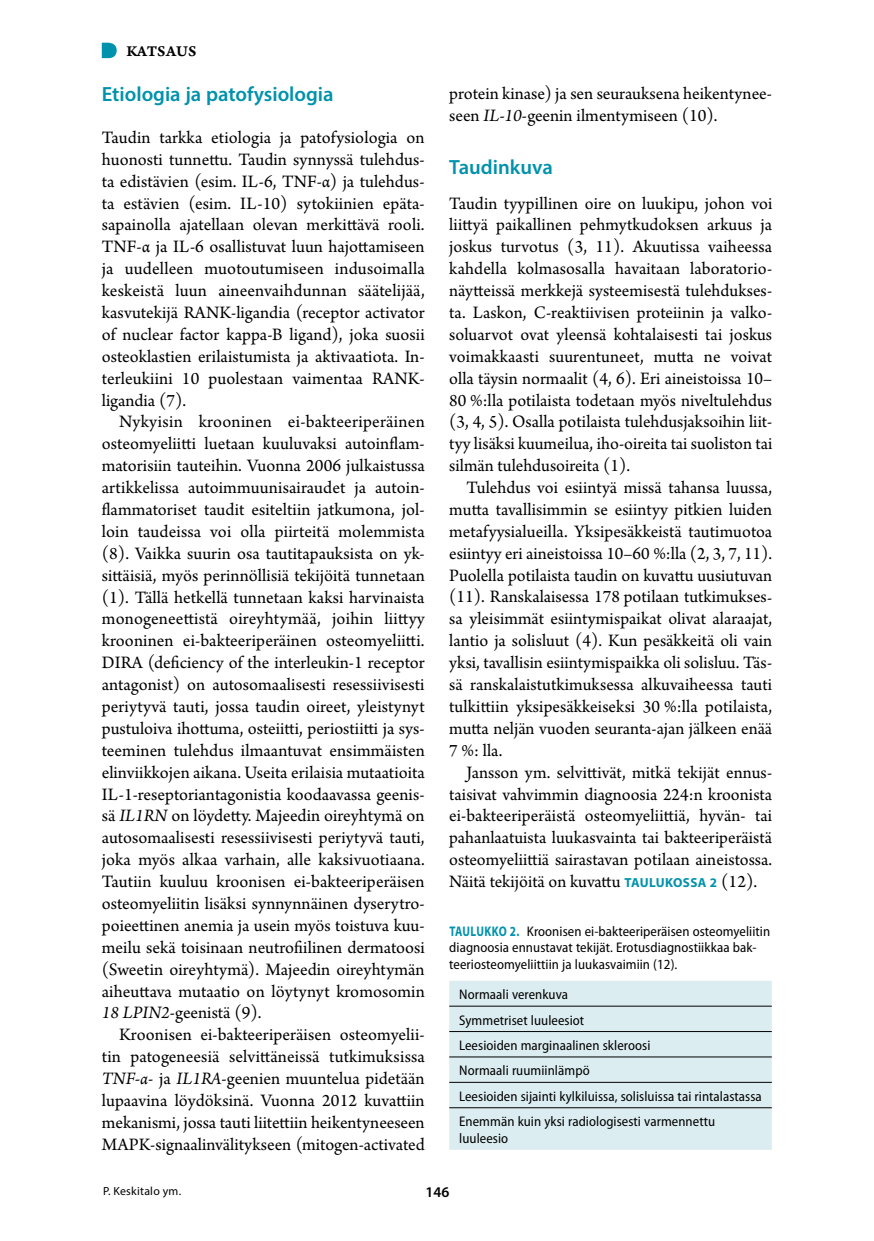
<style>
.page{position:relative;width:874px;height:1241px;background:#fff}
.page>*{position:absolute;margin:0;border:0;box-sizing:border-box;transform-origin:0 0}
.t1{font:600 20.65px "Myriad Pro";color:#0092ac}
.t2{font:18.38px/21.9px "Arno Pro";color:#000;text-align:justify}
.t3{font:15.75px "Arno Pro Smbd Caption";letter-spacing:.005em;color:#000}
.t4{font:600 14.88px "Myriad Pro";color:#000}
.t5{font:semi-condensed 14px/25.4px "Myriad Pro";letter-spacing:.005em;color:#000}
.t6{font:11.9px "Myriad Pro";letter-spacing:.02em;color:#000}
.s1{font-style:italic}
.s2{font-family:"Myriad Pro";font-weight:700;font-size:13.12px;color:#0092ac}
.s3{font-weight:700;font-stretch:normal;color:#0092ac}
</style>
<div class="page">
<svg style="left:102px;top:43px;width:15px;height:15px"></svg>
<div style="left:449px;top:981px;width:322px;height:168px;background:#dcedf1"></div>
<hr style="left:449px;top:1005px;width:322px;height:1px;background:#000">
<hr style="left:449px;top:1031px;width:322px;height:1px;background:#000">
<hr style="left:449px;top:1056px;width:322px;height:1px;background:#000">
<hr style="left:449px;top:1081px;width:322px;height:1px;background:#000">
<hr style="left:449px;top:1107px;width:322px;height:1px;background:#000">
<p class="t3" style="left:126px;top:41px;width:71px">KATSAUS</p>
<p class="t1" style="left:102px;top:81px;width:233px">Etiologia ja patofysiologia</p>
<p class="t2" style="left:102px;top:127px;width:324px">Taudin tarkka etiologia ja patofysiologia on huonosti tunnettu. Taudin synnyssä tulehdus&shy;ta edistävien (esim. IL-6, TNF-α) ja tulehdus&shy;ta estävien (esim. IL-10) sytokiinien epäta&shy;sapainolla ajatellaan olevan merkittävä rooli.<br>TNF-α ja IL-6 osallistuvat luun hajottamiseen ja uudelleen muotoutumiseen indusoimalla keskeistä luun aineenvaihdunnan säätelijää, kasvutekijä RANK-ligandia (receptor activator of nuclear factor kappa-B ligand), joka suosii osteoklastien erilaistumista ja aktivaatiota. In&shy;terleukiini 10 puolestaan vaimentaa RANK&shy;ligandia (7).</p>
<p class="t2" style="left:102px;top:412px;width:324px;text-indent:17px">Nykyisin krooninen ei-bakteeriperäinen osteomyeliitti luetaan kuuluvaksi autoinflam&shy;matorisiin tauteihin. Vuonna 2006 julkaistussa artikkelissa autoimmuunisairaudet ja autoin&shy;flammatoriset taudit esiteltiin jatkumona, jol&shy;loin taudeissa voi olla piirteitä molemmista (8). Vaikka suurin osa tautitapauksista on yk&shy;sittäisiä, myös perinnöllisiä tekijöitä tunnetaan (1). Tällä hetkellä tunnetaan kaksi harvinaista monogeneettistä oireyhtymää, joihin liittyy krooninen ei-bakteeriperäinen osteomyeliitti.<br>DIRA (deficiency of the interleukin-1 receptor antagonist) on autosomaalisesti resessiivisesti periytyvä tauti, jossa taudin oireet, yleistynyt pustuloiva ihottuma, osteiitti, periostiitti ja sys&shy;teeminen tulehdus ilmaantuvat ensimmäisten elinviikkojen aikana. Useita erilaisia mutaatioita IL-1-reseptoriantagonistia koodaavassa geenis&shy;sä <span class="s1">IL1RN</span> on löydetty. Majeedin oireyhtymä on autosomaalisesti resessiivisesti periytyvä tauti, joka myös alkaa varhain, alle kaksivuotiaana.<br>Tautiin kuuluu kroonisen ei-bakteeriperäisen osteomyeliitin lisäksi synnynnäinen dyserytro&shy;poieettinen anemia ja usein myös toistuva kuu&shy;meilu sekä toisinaan neutrofiilinen dermatoosi (Sweetin oireyhtymä). Majeedin oireyhtymän aiheuttava mutaatio on löytynyt kromosomin <span class="s1">18 LPIN2</span>-geenistä (9).</p>
<p class="t2" style="left:102px;top:1024px;width:324px;text-indent:17px">Kroonisen ei-bakteeriperäisen osteomyelii&shy;tin patogeneesiä selvittäneissä tutkimuksissa <span class="s1">TNF-α</span>- ja <span class="s1">IL1RA</span>-geenien muuntelua pidetään lupaavina löydöksinä. Vuonna 2012 kuvattiin mekanismi, jossa tauti liitettiin heikentyneeseen MAPK-signaalinvälitykseen (mitogen-activated</p>
<p class="t2" style="left:449px;top:83px;width:324px">protein kinase) ja sen seurauksena heikentynee&shy;seen <span class="s1">IL-10</span>-geenin ilmentymiseen (10).</p>
<p class="t1" style="left:449px;top:153px;width:105px">Taudinkuva</p>
<p class="t2" style="left:449px;top:193px;width:324px">Taudin tyypillinen oire on luukipu, johon voi liittyä paikallinen pehmytkudoksen arkuus ja joskus turvotus (3, 11). Akuutissa vaiheessa kahdella kolmasosalla havaitaan laboratorio&shy;näytteissä merkkejä systeemisestä tulehdukses&shy;ta. Laskon, C-reaktiivisen proteiinin ja valko&shy;soluarvot ovat yleensä kohtalaisesti tai joskus voimakkaasti suurentuneet, mutta ne voivat olla täysin normaalit (4, 6). Eri aineistoissa 10– 80 %:lla potilaista todetaan myös niveltulehdus (3, 4, 5). Osalla potilaista tulehdusjaksoihin liit&shy;tyy lisäksi kuumeilua, iho-oireita tai suoliston tai silmän tulehdusoireita (1).</p>
<p class="t2" style="left:449px;top:477px;width:324px;text-indent:17px">Tulehdus voi esiintyä missä tahansa luussa, mutta tavallisimmin se esiintyy pitkien luiden metafyysialueilla. Yksipesäkkeistä tautimuotoa esiintyy eri aineistoissa 10–60 %:lla (2, 3, 7, 11).<br>Puolella potilaista taudin on kuvattu uusiutuvan (11). Ranskalaisessa 178 potilaan tutkimukses&shy;sa yleisimmät esiintymispaikat olivat alaraajat, lantio ja solisluut (4). Kun pesäkkeitä oli vain yksi, tavallisin esiintymispaikka oli solisluu. Täs&shy;sä ranskalaistutkimuksessa alkuvaiheessa tauti tulkittiin yksipesäkkeiseksi 30 %:lla potilaista, mutta neljän vuoden seuranta-ajan jälkeen enää 7 %: lla.</p>
<p class="t2" style="left:449px;top:762px;width:324px;text-indent:17px">Jansson ym. selvittivät, mitkä tekijät ennus&shy;taisivat vahvimmin diagnoosia 224:n kroonista ei-bakteeriperäistä osteomyeliittiä, hyvän- tai pahanlaatuista luukasvainta tai bakteeriperäistä osteomyeliittiä sairastavan potilaan aineistossa.<br>Näitä tekijöitä on kuvattu <span class="s2">TAULUKOSSA 2</span> (12).</p>
<p class="t5" style="left:449px;top:922px;width:322px;line-height:16.6px"><span class="s3">TAULUKKO 2.</span> Kroonisen ei-bakteeriperäisen osteomyeliitin diagnoosia ennustavat tekijät. Erotusdiagnostiikkaa bak&shy;teeriosteomyeliittiin ja luukasvaimiin (12).</p>
<p class="t5" style="left:459px;top:981px;width:304px">Normaali verenkuva<br>Symmetriset luuleesiot<br>Leesioiden marginaalinen skleroosi<br>Normaali ruumiinlämpö<br>Leesioiden sijainti kylkiluissa, solisluissa tai rintalastassa Enemmän kuin yksi radiologisesti varmennettu</p>
<p class="t5" style="left:459px;top:1124px;width:50px">luuleesio</p>
<p class="t6" style="left:103px;top:1183px;width:79px">P. Keskitalo ym.</p>
<p class="t4" style="left:425px;top:1182px;width:25px">146</p>
</div>
